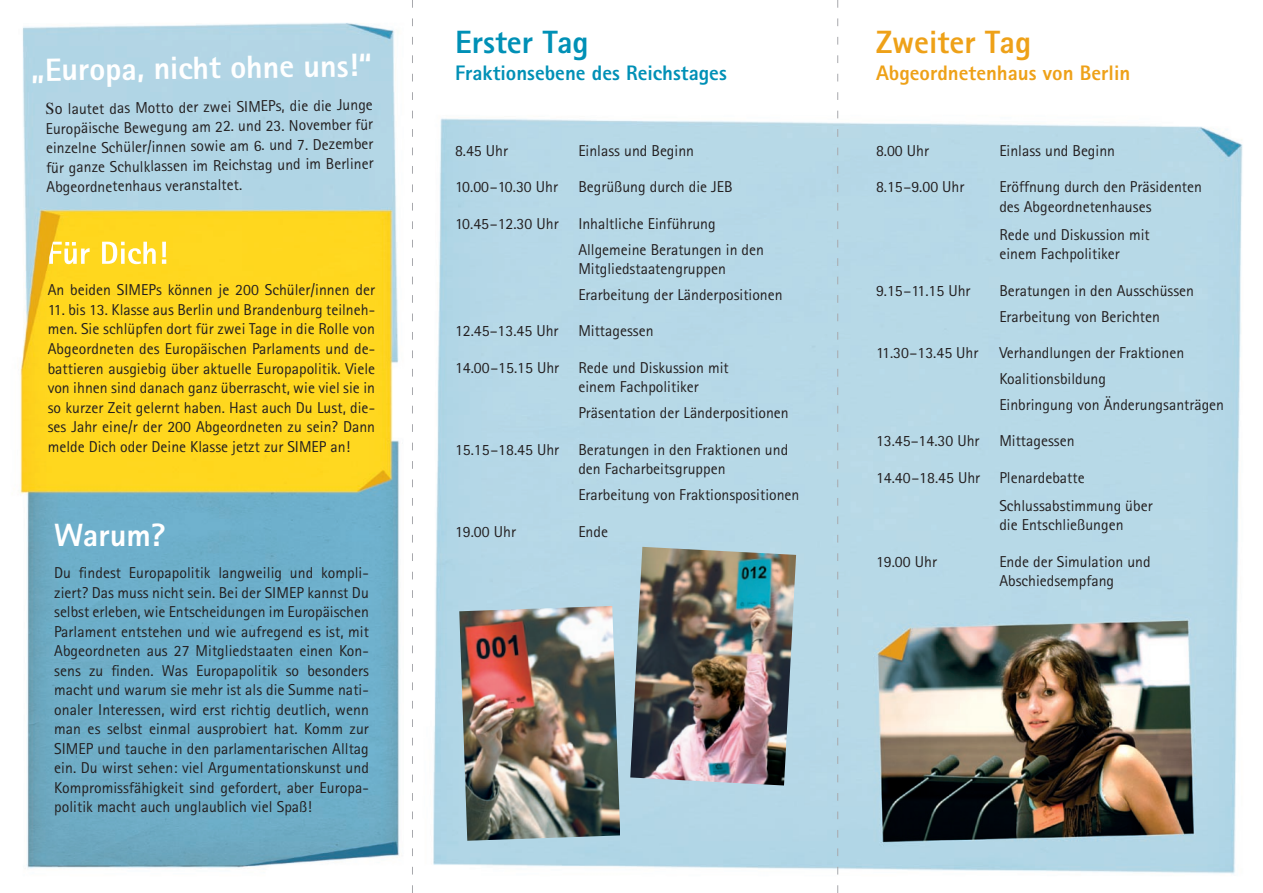
<style>
.page{position:relative;width:1263px;height:893px;background:#fff}
.page>*{position:absolute;margin:0;border:0;box-sizing:border-box;transform-origin:0 0}
.t1{font:800 32.25px "Rotis Sans Serif";color:#fff}
.t2{font:800 32.25px "Rotis Sans Serif";color:#eea118}
.t3{font:800 32.25px "Rotis Sans Serif";color:#0090b6}
.t4{font:800 21px "Rotis Sans Serif";color:#0090b6}
.t5{font:800 21px "Rotis Sans Serif";color:#eea118}
.t6{font:15.75px/19.5px "Rotis Sans Serif";color:#231f20}
.s1{font-family:"Times";font-size:16.5px}
.s2{font-size:16.5px}
</style>
<div class="page">
<img style="left:20px;top:0;width:1223px;height:893px">
<img style="left:459px;top:606px;width:161px;height:235px">
<img style="left:630px;top:547px;width:166px;height:238px">
<svg style="left:49px;top:242px;width:117px;height:22px"></svg>
<svg style="left:412px;top:0;width:1px;height:893px"></svg>
<svg style="left:837px;top:0;width:1px;height:893px"></svg>
<h1 class="t1" style="left:31px;top:50px;width:343px;rotate:-1deg">„Europa, nicht ohne uns!“</h1>
<p class="t6" style="left:45px;top:100px;width:329px;text-align:justify;rotate:-1deg"><span class="s1">S</span><span class="s2">o</span> lautet das Motto der zwei SIMEPs, die die Junge Europäische Bewegung am 22. und 23. November für einzelne Schüler/innen sowie am 6. und 7. Dezember für ganze Schulklassen im Reichstag und im Berliner Abgeordnetenhaus veranstaltet.</p>
<p class="t6" style="left:48px;top:280px;width:329px">An beiden SIMEPs können je 200 Schüler/innen der</p>
<p class="t6" style="left:48px;top:300px;width:329px;text-align:justify">11. bis 13. Klasse aus Berlin und Brandenburg teilneh&shy;men. Sie schlüpfen dort für zwei Tage in die Rolle von Abgeordneten des Europäischen Parlaments und de&shy;battieren ausgiebig über aktuelle Europapolitik. Viele von ihnen sind danach ganz überrascht, wie viel sie in so kurzer Zeit gelernt haben. Hast auch Du Lust, die&shy;ses Jahr eine/r der 200 Abgeordneten zu sein? Dann melde Dich oder Deine Klasse jetzt zur SIMEP an!</p>
<h1 class="t3" style="left:455px;top:21px;width:135px">Erster Tag</h1>
<h2 class="t4" style="left:455px;top:60px;width:273px">Fraktionsebene des Reichstages</h2>
<p class="t6" style="left:455px;top:140px;width:55px">8.45 Uhr</p>
<p class="t6" style="left:578px;top:140px;width:117px">Einlass und Beginn</p>
<p class="t6" style="left:455px;top:177px;width:105px">10.00 –10.30 Uhr</p>
<p class="t6" style="left:578px;top:177px;width:156px">Begrüßung durch die JEB</p>
<p class="t6" style="left:578px;top:210px;width:187px;line-height:26px;text-indent:-123px">10.45 –12.30 Uhr Inhaltliche Einführung<br>Allgemeine Beratungen in den</p>
<p class="t6" style="left:578px;top:256px;width:206px;line-height:26px">Mitgliedstaatengruppen<br>Erarbeitung der Länderpositionen</p>
<p class="t6" style="left:455px;top:321px;width:105px">12.45–13.45 Uhr</p>
<p class="t6" style="left:578px;top:321px;width:77px">Mittagessen</p>
<p class="t6" style="left:578px;top:358px;width:152px;text-indent:-123px">14.00 –15.15 Uhr Rede und Diskussion mit einem Fachpolitiker</p>
<p class="t6" style="left:578px;top:403px;width:212px">Präsentation der Länderpositionen</p>
<p class="t6" style="left:578px;top:440px;width:211px;text-indent:-123px">15.15 –18.45 Uhr Beratungen in den Fraktionen und den Facharbeitsgruppen</p>
<p class="t6" style="left:578px;top:485px;width:223px">Erarbeitung von Fraktionspositionen</p>
<h1 class="t1" style="left:54px;top:515px;width:113px">Warum?</h1>
<p class="t6" style="left:455px;top:521px;width:62px">19.00 Uhr</p>
<p class="t6" style="left:578px;top:521px;width:31px">Ende</p>
<p class="t6" style="left:54px;top:563px;width:316px;text-align:justify">Du findest Europapolitik langweilig und kompli&shy;ziert? Das muss nicht sein. Bei der SIMEP kannst Du selbst erleben, wie Entscheidungen im Europäischen Parlament entstehen und wie aufregend es ist, mit Abgeordneten aus 27 Mitgliedstaaten einen Kon&shy;sens zu finden. Was Europapolitik so besonders macht und warum sie mehr ist als die Summe nati&shy;onaler Interessen, wird erst richtig deutlich, wenn man es selbst einmal ausprobiert hat. Komm zur SIMEP und tauche in den parlamentarischen Alltag ein. Du wirst sehen: viel Argumentationskunst und Kompromissfähigkeit sind gefordert, aber Europa&shy;politik macht auch unglaublich viel Spaß!</p>
<h1 class="t2" style="left:876px;top:21px;width:157px">Zweiter Tag</h1>
<h2 class="t5" style="left:876px;top:60px;width:256px">Abgeordnetenhaus von Berlin</h2>
<p class="t6" style="left:876px;top:140px;width:55px">8.00 Uhr</p>
<p class="t6" style="left:999px;top:140px;width:117px">Einlass und Beginn</p>
<p class="t6" style="left:876px;top:177px;width:90px">8.15 –9.00 Uhr</p>
<p class="t6" style="left:999px;top:177px;width:204px">Eröffnung durch den Präsidenten des Abgeordnetenhauses</p>
<p class="t6" style="left:999px;top:224px;width:152px">Rede und Diskussion mit einem Fachpolitiker</p>
<p class="t6" style="left:876px;top:280px;width:96px">9.15 –11.15 Uhr</p>
<p class="t6" style="left:999px;top:277px;width:196px;line-height:26px">Beratungen in den Ausschüssen<br>Erarbeitung von Berichten</p>
<p class="t6" style="left:876px;top:343px;width:104px">11.30 –13.45 Uhr</p>
<p class="t6" style="left:999px;top:340px;width:226px;line-height:26px">Verhandlungen der Fraktionen<br>Koalitionsbildung<br>Einbringung von Änderungsanträgen</p>
<p class="t6" style="left:876px;top:431px;width:105px">13.45–14.30 Uhr</p>
<p class="t6" style="left:999px;top:431px;width:77px">Mittagessen</p>
<p class="t6" style="left:999px;top:463px;width:155px;line-height:28px;text-indent:-123px">14.40 –18.45 Uhr Plenardebatte<br>Schlussabstimmung über</p>
<p class="t6" style="left:999px;top:515px;width:126px">die Entschließungen</p>
<p class="t6" style="left:876px;top:552px;width:62px">19.00 Uhr</p>
<p class="t6" style="left:999px;top:552px;width:153px">Ende der Simulation und<br>Abschiedsempfang</p>
</div>
